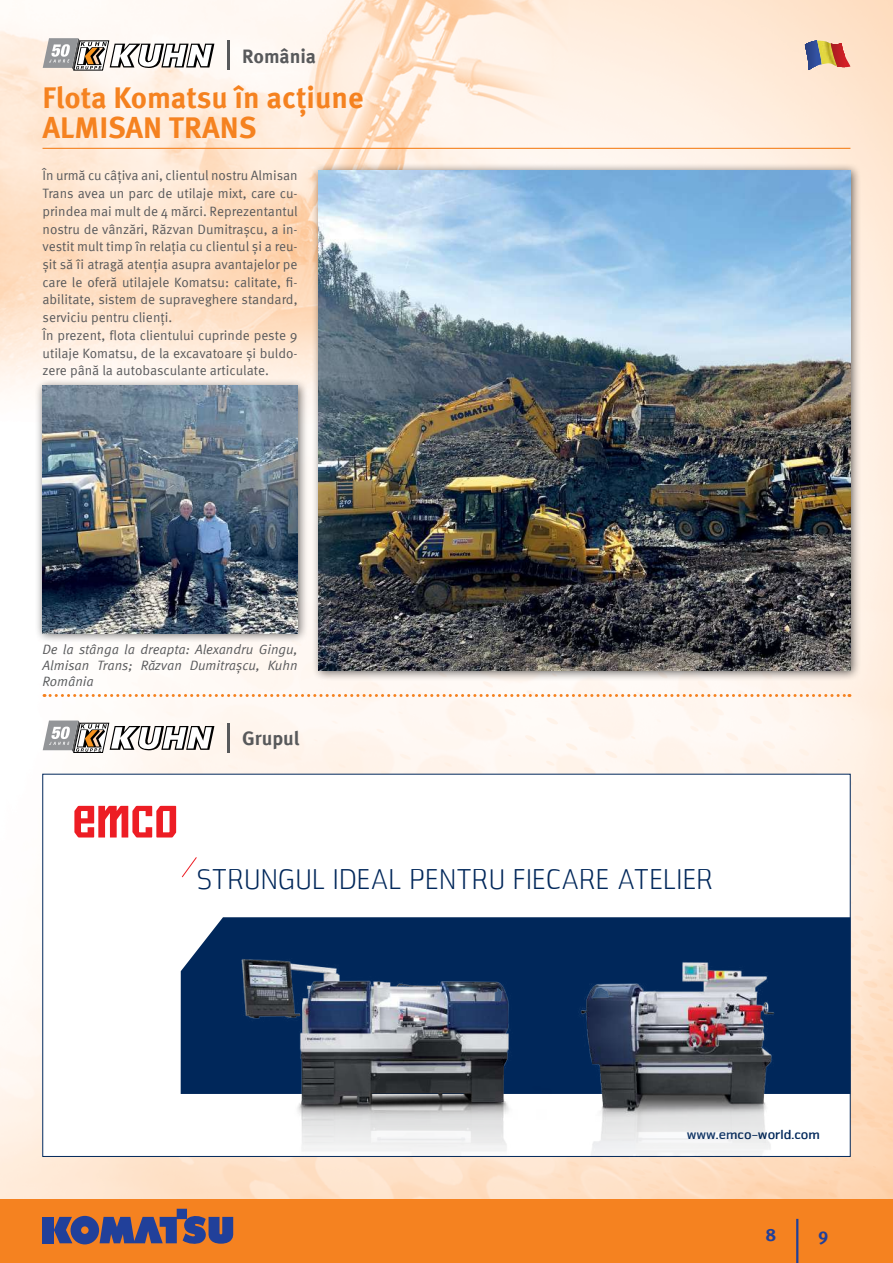
<style>
.page{position:relative;width:893px;height:1263px;background:#fff}
.page>*{position:absolute;margin:0;border:0;box-sizing:border-box;transform-origin:0 0}
.t1{font:700 30px/30px "Meta Pro";color:#f58220}
.t2{font:300 29.7px "Nuri CE";letter-spacing:.005em;color:#00275a}
.t3{font:700 19.5px "Meta Pro";color:#58595b}
.t4{font:700 18px "Meta Pro";color:#21409a}
.t5{font:700 13.65px "Nuri CE";color:#00275a}
.t6{font:13.5px/17.7px "Meta Pro";color:#58595b}
.t7{font:italic 13.5px/16.2px "Meta Pro";color:#58595b;text-align:justify}
</style>
<div class="page">
<img style="left:0;top:0;width:893px;height:1199px">
<div style="left:0;top:1199px;width:893px;height:64px;background:#f58220"></div>
<div style="left:43px;top:1217px;width:11px;height:26px;background:#21409a"></div>
<svg style="left:54px;top:1209px;width:179px;height:36px"></svg>
<hr style="left:43px;top:148px;width:807px;height:1px;background:#f58220">
<img style="left:822px;top:41px;width:28px;height:29px">
<svg style="left:805px;top:41px;width:12px;height:29px"></svg>
<div style="left:817px;top:41px;width:5px;height:29px;background:#fee6d1"></div>
<svg style="left:831px;top:43px;width:14px;height:25px"></svg>
<svg style="left:845px;top:43px;width:5px;height:25px"></svg>
<img style="left:817px;top:41px;width:20px;height:25px">
<hr style="left:796px;top:1219px;width:2px;height:44px;background:#21409a">
<div style="left:43px;top:774px;width:807px;height:383px;background:#fff"></div>
<svg style="left:74px;top:806px;width:102px;height:31px"></svg>
<svg style="left:181px;top:857px;width:16px;height:21px"></svg>
<div style="left:181px;top:917px;width:669px;height:177px;background:#00275a"></div>
<img style="left:232px;top:919px;width:329px;height:238px">
<img style="left:568px;top:956px;width:212px;height:201px">
<div style="left:35px;top:378px;width:273px;height:266px;background:#000;opacity:.6"></div>
<img style="left:43px;top:386px;width:255px;height:247px">
<div style="left:311px;top:162px;width:550px;height:519px;background:#000;opacity:.6"></div>
<img style="left:319px;top:170px;width:531px;height:500px">
<hr style="left:227px;top:41px;width:2px;height:29px;background:#58595b">
<svg style="left:43px;top:38px;width:171px;height:32px"></svg>
<svg style="left:44px;top:694px;width:806px;height:3px"></svg>
<hr style="left:227px;top:723px;width:2px;height:30px;background:#58595b">
<svg style="left:43px;top:720px;width:171px;height:33px"></svg>
<h3 class="t3" style="left:242px;top:41px;width:76px">România</h3>
<h1 class="t1" style="left:43px;top:80px;width:323px">Flota Komatsu în acțiune<br>ALMISAN TRANS</h1>
<p class="t6" style="left:43px;top:166px;width:257px">În urmă cu câțiva ani, clientul nostru Almisan Trans avea un parc de utilaje mixt, care cu&shy;prindea mai mult de 4 mărci. Reprezentantul nostru de vânzări, Răzvan Dumitrașcu, a in&shy;vestit mult timp în relația cu clientul și a reu&shy;șit să îi atragă atenția asupra avantajelor pe care le oferă utilajele Komatsu: calitate, fi&shy;abilitate, sistem de supraveghere standard, serviciu pentru clienți.<br>În prezent, flota clientului cuprinde peste 9 utilaje Komatsu, de la excavatoare și buldo&shy;zere până la autobasculante articulate.</p>
<p class="t7" style="left:43px;top:640px;width:257px">De la stânga la dreapta: Alexandru Gingu, Almisan Trans; Răzvan Dumitrașcu, Kuhn România</p>
<h3 class="t3" style="left:242px;top:723px;width:59px">Grupul</h3>
<h2 class="t2" style="left:197px;top:862px;width:518px">STRUNGUL IDEAL PENTRU FIECARE ATELIER</h2>
<p class="t5" style="left:687px;top:1126px;width:135px">www.emco-world.com</p>
<h3 class="t4" style="left:765px;top:1221px;width:12px">8</h3>
<h3 class="t4" style="left:818px;top:1221px;width:12px">9</h3>
</div>
